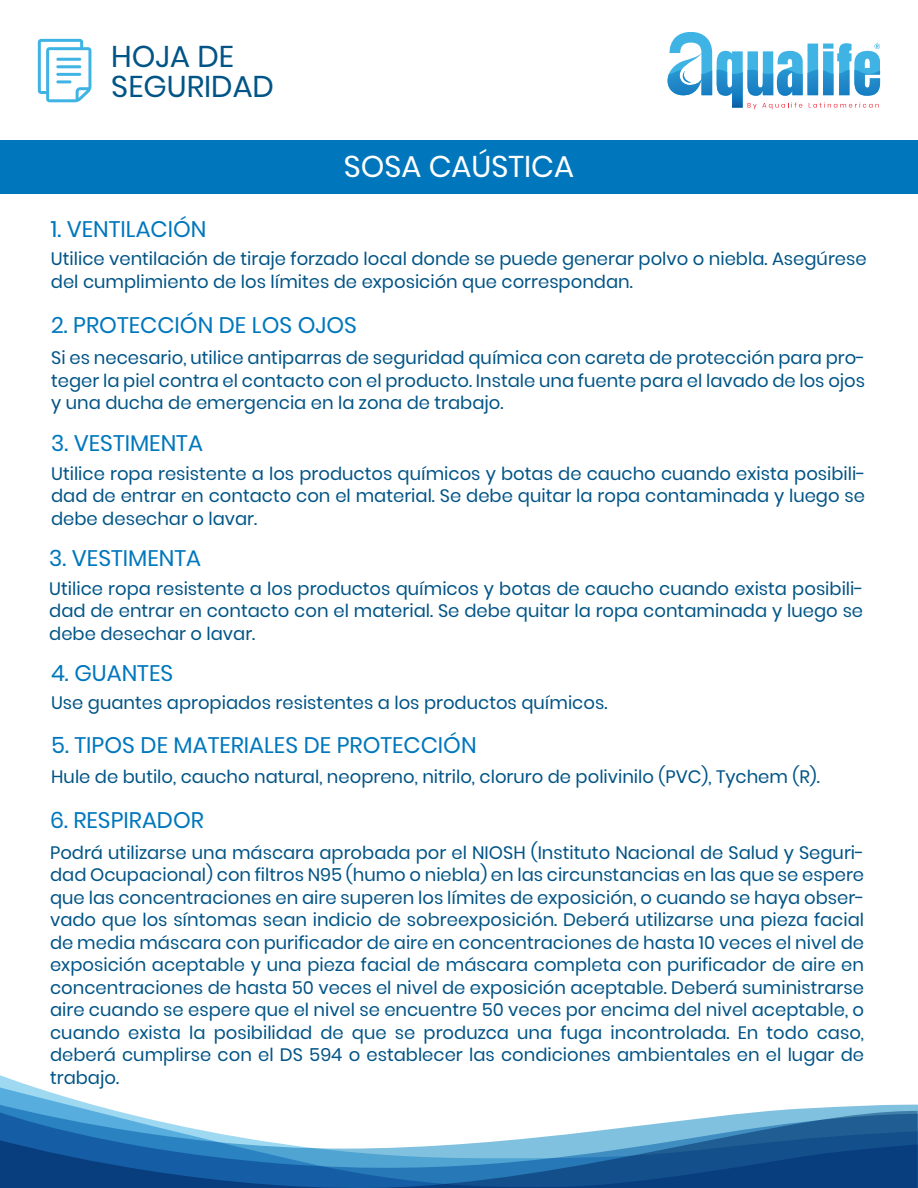
<style>
.page{position:relative;width:918px;height:1188px;background:#fff}
.page>*{position:absolute;margin:0;border:0;box-sizing:border-box;transform-origin:0 0}
.t1{font:30px/30px "Poppins";color:#015486}
.t2{font:30px "Poppins";color:#fff}
.t3{font:22.5px "Poppins";color:#0077bd}
.t4{font:18px/22.5px "Poppins";color:#015486;text-align:justify}
</style>
<div class="page">
<div style="left:0;top:140px;width:918px;height:54px;background:#0077bd"></div>
<svg style="left:0;top:1087px;width:918px;height:18px"></svg>
<svg style="left:0;top:1105px;width:918px;height:6px"></svg>
<svg style="left:0;top:1111px;width:918px;height:77px"></svg>
<svg style="left:38px;top:39px;width:53px;height:63px"></svg>
<svg style="left:668px;top:32px;width:212px;height:77px"></svg>
<h1 class="t1" style="left:111px;top:41px;width:164px">HOJA DE<br>SEGURIDAD</h1>
<h1 class="t2" style="left:344px;top:149px;width:232px">SOSA CAÚSTICA</h1>
<p class="t3" style="left:51px;top:216px;width:157px">1. VENTILACIÓN</p>
<p class="t4" style="left:51px;top:248px;width:817px">Utilice ventilación de tiraje forzado local donde se puede generar polvo o niebla. Asegúrese del cumplimiento de los límites de exposición que correspondan.</p>
<p class="t3" style="left:51px;top:312px;width:307px">2. PROTECCIÓN DE LOS OJOS</p>
<p class="t4" style="left:51px;top:347px;width:816px">Si es necesario, utilice antiparras de seguridad química con careta de protección para pro&shy;teger la piel contra el contacto con el producto. Instale una fuente para el lavado de los ojos y una ducha de emergencia en la zona de trabajo.</p>
<p class="t3" style="left:51px;top:430px;width:153px">3. VESTIMENTA</p>
<p class="t4" style="left:51px;top:462px;width:816px">Utilice ropa resistente a los productos químicos y botas de caucho cuando exista posibili&shy;dad de entrar en contacto con el material. Se debe quitar la ropa contaminada y luego se debe desechar o lavar.</p>
<p class="t3" style="left:49px;top:545px;width:153px">3. VESTIMENTA</p>
<p class="t4" style="left:49px;top:578px;width:816px">Utilice ropa resistente a los productos químicos y botas de caucho cuando exista posibili&shy;dad de entrar en contacto con el material. Se debe quitar la ropa contaminada y luego se debe desechar o lavar.</p>
<p class="t3" style="left:51px;top:660px;width:124px">4. GUANTES</p>
<p class="t4" style="left:51px;top:692px;width:558px">Use guantes apropiados resistentes a los productos químicos.</p>
<p class="t3" style="left:51px;top:732px;width:427px">5. TIPOS DE MATERIALES DE PROTECCIÓN</p>
<p class="t4" style="left:51px;top:765px;width:770px">Hule de butilo, caucho natural, neopreno, nitrilo, cloruro de polivinilo (PVC), Tychem (R).</p>
<p class="t3" style="left:50px;top:808px;width:155px">6. RESPIRADOR</p>
<p class="t4" style="left:50px;top:841px;width:816px">Podrá utilizarse una máscara aprobada por el NIOSH (Instituto Nacional de Salud y Seguri&shy;dad Ocupacional) con filtros N95 (humo o niebla) en las circunstancias en las que se espere que las concentraciones en aire superen los límites de exposición, o cuando se haya obser&shy;vado que los síntomas sean indicio de sobreexposición. Deberá utilizarse una pieza facial de media máscara con purificador de aire en concentraciones de hasta 10 veces el nivel de exposición aceptable y una pieza facial de máscara completa con purificador de aire en concentraciones de hasta 50 veces el nivel de exposición aceptable. Deberá suministrarse aire cuando se espere que el nivel se encuentre 50 veces por encima del nivel aceptable, o cuando exista la posibilidad de que se produzca una fuga incontrolada. En todo caso, deberá cumplirse con el DS 594 o establecer las condiciones ambientales en el lugar de trabajo.</p>
</div>
